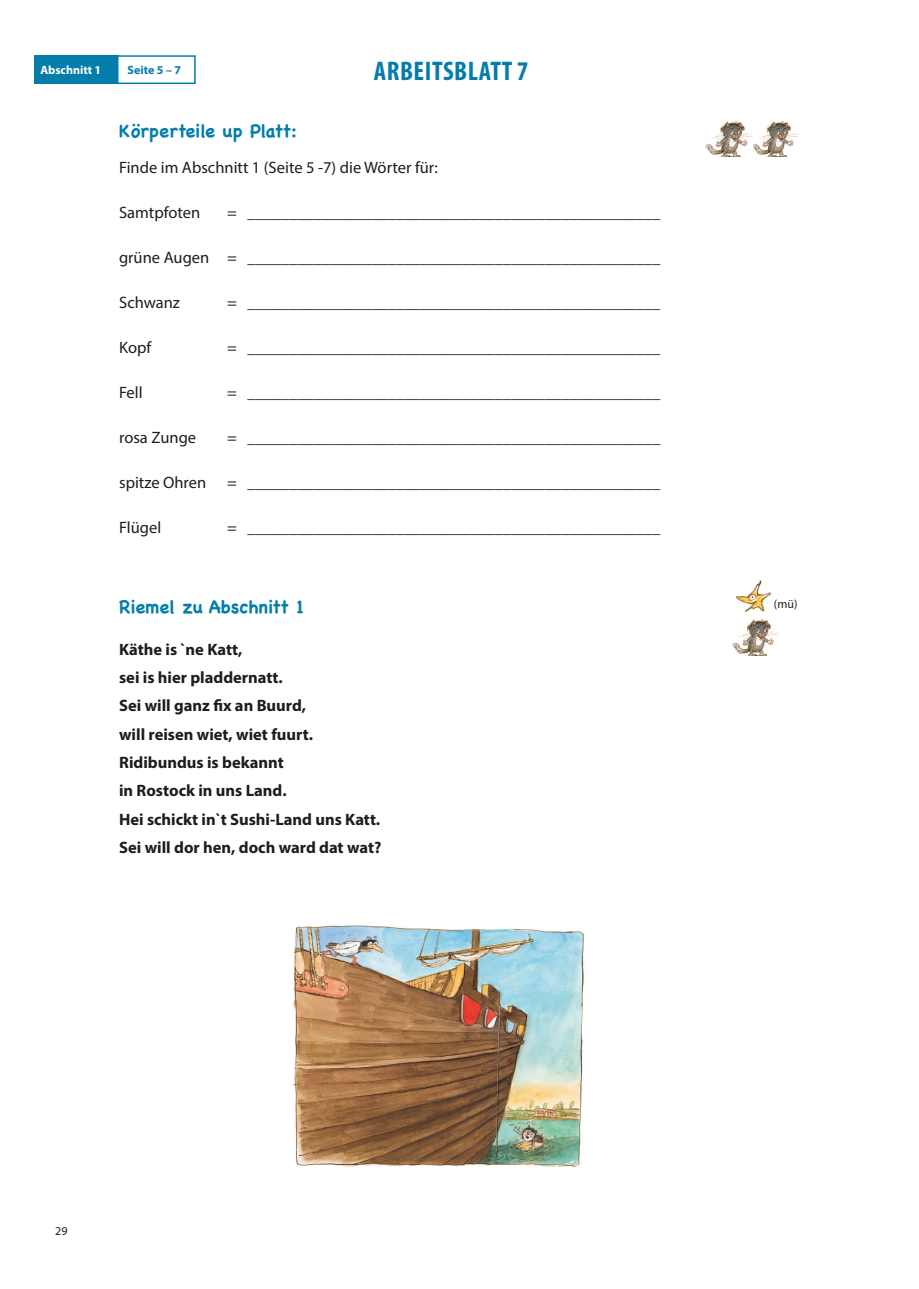
<style>
.page{position:relative;width:919px;height:1289px;background:#fff}
.page>*{position:absolute;margin:0;border:0;box-sizing:border-box;transform-origin:0 0}
.t1{font:700 condensed 27px "Myriad Pro";letter-spacing:.02em;color:#047daa}
.t2{font:700 18px "Chalkboard";color:#047daa}
.t3{font:16.5px "Myriad Pro";color:#1d1d1b}
.t4{font:700 16.5px/28.3px "Myriad Pro";color:#1d1d1b}
.t5{font:700 12px "Myriad Pro";color:#fff}
.t6{font:700 12px "Myriad Pro";color:#047daa}
.t7{font:12px "Myriad Pro";color:#1d1d1b}
</style>
<div class="page">
<img style="left:705px;top:121px;width:93px;height:36px">
<img style="left:732px;top:619px;width:46px;height:36px">
<img style="left:293px;top:925px;width:292px;height:242px">
<div style="left:34px;top:55px;width:84px;height:29px;background:#047daa"></div>
<div style="left:117px;top:55px;width:79px;height:29px;background:#fff;border:2px solid #047daa"></div>
<img style="left:736px;top:580px;width:35px;height:32px">
<p class="t5" style="left:40px;top:62px;width:62px">Abschnitt 1</p>
<p class="t6" style="left:128px;top:62px;width:55px">Seite 5 – 7</p>
<h1 class="t1" style="left:374px;top:54px;width:156px">ARBEITSBLATT 7</h1>
<p class="t2" style="left:119px;top:120px;width:179px">Körperteile up Platt:</p>
<p class="t3" style="left:119px;top:157px;width:320px">Finde im Abschnitt 1 (Seite 5 -7) die Wörter für:</p>
<p class="t3" style="left:119px;top:202px;width:83px">Samtpfoten</p>
<p class="t3" style="left:227px;top:202px;width:434px">= __________________________________________________</p>
<p class="t3" style="left:119px;top:247px;width:542px">grüne Augen = __________________________________________________</p>
<p class="t3" style="left:119px;top:292px;width:62px">Schwanz</p>
<p class="t3" style="left:227px;top:292px;width:434px">= __________________________________________________</p>
<p class="t3" style="left:119px;top:337px;width:34px">Kopf</p>
<p class="t3" style="left:227px;top:337px;width:434px">= __________________________________________________</p>
<p class="t3" style="left:119px;top:382px;width:25px">Fell</p>
<p class="t3" style="left:227px;top:382px;width:434px">= __________________________________________________</p>
<p class="t3" style="left:119px;top:427px;width:79px">rosa Zunge</p>
<p class="t3" style="left:227px;top:427px;width:434px">= __________________________________________________</p>
<p class="t3" style="left:119px;top:472px;width:89px">spitze Ohren</p>
<p class="t3" style="left:227px;top:472px;width:434px">= __________________________________________________</p>
<p class="t3" style="left:119px;top:517px;width:44px">Flügel</p>
<p class="t3" style="left:227px;top:517px;width:434px">= __________________________________________________</p>
<p class="t2" style="left:119px;top:596px;width:186px">Riemel zu Abschnitt 1</p>
<p class="t4" style="left:119px;top:634px;width:264px">Käthe is `ne Katt,<br>sei is hier pladdernatt.<br>Sei will ganz fix an Buurd,<br>will reisen wiet, wiet fuurt.<br>Ridibundus is bekannt<br>in Rostock in uns Land.<br>Hei schickt in`t Sushi-Land uns Katt.<br>Sei will dor hen, doch ward dat wat?</p>
<p class="t7" style="left:774px;top:596px;width:25px">(mü)</p>
<p class="t7" style="left:55px;top:1223px;width:14px">29</p>
</div>
